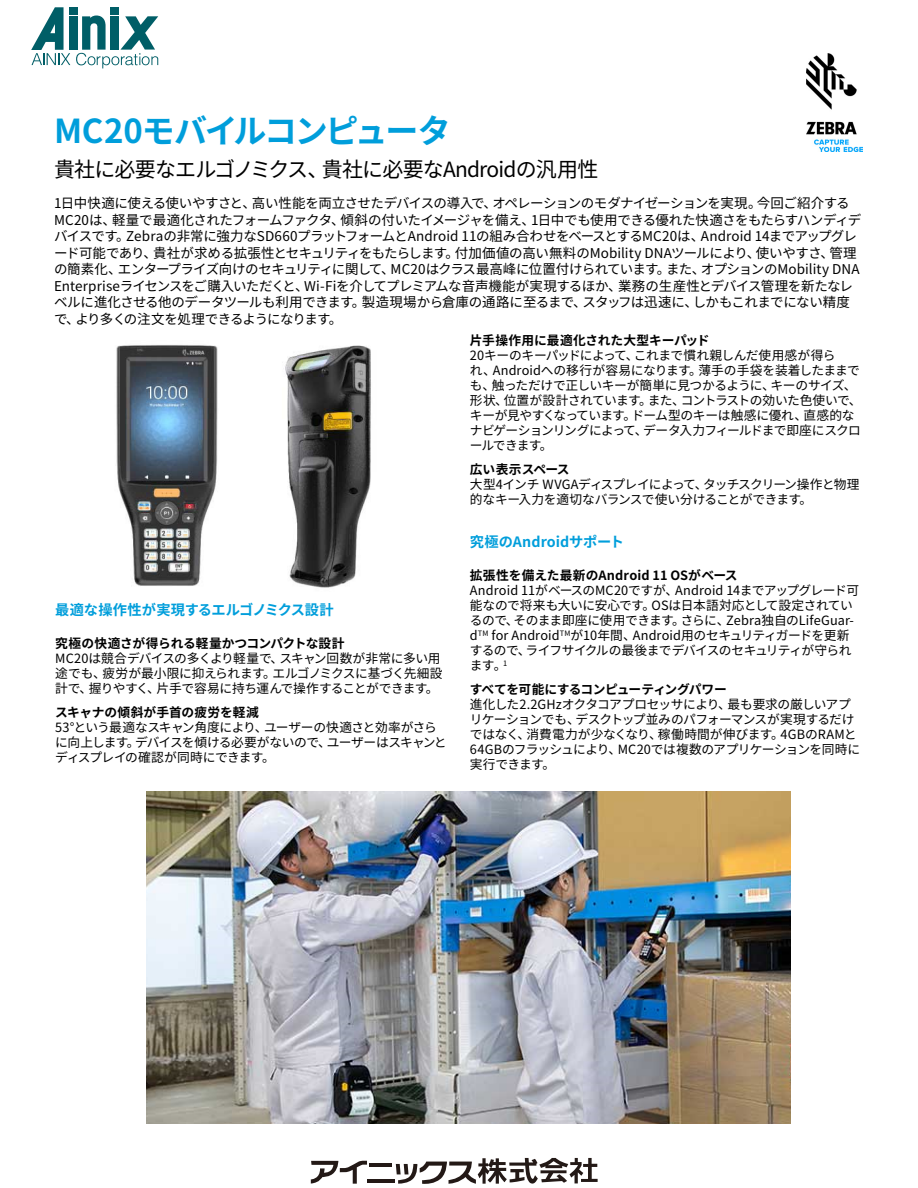
<style>
.page{position:relative;width:918px;height:1188px;background:#fff}
.page>*{position:absolute;margin:0;border:0;box-sizing:border-box;transform-origin:0 0}
.t1{font:700 33px "Noto Sans CJ Kjp";letter-spacing:-.07em;color:#009edb}
.t2{font:21px "Noto Sans CJ Kjp";letter-spacing:-.04em;color:#000}
.t3{font:700 14.25px "Noto Sans CJ Kjp";color:#009edb}
.t4{font:13.5px/16.5px "Noto Sans CJ Kjp";letter-spacing:-.03em;color:#000}
.t5{font:12.75px/15px "Noto Sans CJ Kjp";letter-spacing:-.03em;color:#000}
.t6{font:700 12.75px "Noto Sans CJ Kjp";letter-spacing:-.005em;color:#000}
.t7{font:700 12.75px "Noto Sans CJ Kjp";letter-spacing:-.045em;color:#000}
</style>
<div class="page">
<img style="left:806px;top:54px;width:56px;height:97px">
<img style="left:116px;top:345px;width:255px;height:243px">
<svg style="left:311px;top:1161px;width:56px;height:23px"></svg>
<hr style="left:370px;top:1163px;width:22px;height:4px;background:#231916">
<hr style="left:367px;top:1179px;width:28px;height:4px;background:#231916">
<svg style="left:396px;top:1158px;width:202px;height:26px"></svg>
<div style="left:69px;top:7px;width:8px;height:7px;background:#005e67"></div>
<div style="left:69px;top:16px;width:8px;height:34px;background:#005e67"></div>
<div style="left:110px;top:7px;width:9px;height:7px;background:#005e67"></div>
<svg style="left:31px;top:7px;width:39px;height:58px"></svg>
<svg style="left:76px;top:15px;width:82px;height:53px"></svg>
<img style="left:147px;top:791px;width:644px;height:333px">
<h1 class="t1" style="left:54px;top:112px;width:398px">MC20モバイルコンピュータ</h1>
<h2 class="t2" style="left:54px;top:158px;width:546px">貴社に必要なエルゴノミクス、貴社に必要なAndroidの汎用性</h2>
<p class="t4" style="left:54px;top:195px;width:809px">1日中快適に使える使いやすさと、高い性能を両立させたデバイスの導入で、オペレーションのモダナイゼーションを実現。今回ご紹介するMC20は、軽量で最適化されたフォームファクタ、傾斜の付いたイメージャを備え、1日中でも使用できる優れた快適さをもたらすハンディデバイスです。Zebraの非常に強力なSD660プラットフォームとAndroid 11の組み合わせをベースとするMC20は、Android 14までアップグレード可能であり、貴社が求める拡張性とセキュリティをもたらします。付加価値の高い無料のMobility DNAツールにより、使いやすさ、管理の簡素化、エンタープライズ向けのセキュリティに関して、MC20はクラス最高峰に位置付けられています。また、オプションのMobility DNA Enterpriseライセンスをご購入いただくと、Wi-Fiを介してプレミアムな音声機能が実現するほか、業務の生産性とデバイス管理を新たなレベルに進化させる他のデータツールも利用できます。製造現場から倉庫の通路に至るまで、スタッフは迅速に、しかもこれまでにない精度で、より多くの注文を処理できるようになります。</p>
<p class="t3" style="left:55px;top:602px;width:280px">最適な操作性が実現するエルゴノミクス設計</p>
<p class="t6" style="left:55px;top:636px;width:291px">究極の快適さが得られる軽量かつコンパクトな設計</p>
<p class="t5" style="left:55px;top:651px;width:389px">MC20は競合デバイスの多くより軽量で、スキャン回数が非常に多い用途でも、疲労が最小限に抑えられます。エルゴノミクスに基づく先細設計で、握りやすく、片手で容易に持ち運んで操作することができます。</p>
<p class="t6" style="left:55px;top:705px;width:205px">スキャナの傾斜が手首の疲労を軽減</p>
<p class="t5" style="left:55px;top:720px;width:393px">53°という最適なスキャン角度により、ユーザーの快適さと効率がさらに向上します。デバイスを傾ける必要がないので、ユーザーはスキャンとディスプレイの確認が同時にできます。</p>
<p class="t6" style="left:470px;top:333px;width:241px">片手操作用に最適化された大型キーパッド</p>
<p class="t5" style="left:470px;top:348px;width:393px">20キーのキーパッドによって、これまで慣れ親しんだ使用感が得ら<br>れ、Androidへの移行が容易になります。薄手の手袋を装着したままでも、触っただけで正しいキーが簡単に見つかるように、キーのサイズ、形状、位置が設計されています。また、コントラストの効いた色使いで、キーが見やすくなっています。ドーム型のキーは触感に優れ、直感的なナビゲーションリングによって、データ入力フィールドまで即座にスクロールできます。</p>
<p class="t6" style="left:470px;top:462px;width:101px">広い表示スペース</p>
<p class="t5" style="left:470px;top:477px;width:391px">大型4インチ WVGAディスプレイによって、タッチスクリーン操作と物理的なキー入力を適切なバランスで使い分けることができます。</p>
<p class="t3" style="left:470px;top:534px;width:156px">究極のAndroidサポート</p>
<p class="t6" style="left:470px;top:568px;width:269px">拡張性を備えた最新のAndroid 11 OSがベース</p>
<p class="t5" style="left:470px;top:583px;width:391px">Android 11がベースのMC20ですが、Android 14までアップグレード可能なので将来も大いに安心です。OSは日本語対応として設定されているので、そのまま即座に使用できます。さらに、Zebra独自のLifeGuar&shy;d<sup>TM</sup> for Android<sup>TM</sup>が10年間、Android用のセキュリティガードを更新するので、ライフサイクルの最後までデバイスのセキュリティが守られます。<sup>1</sup></p>
<p class="t7" style="left:470px;top:682px;width:258px">すべてを可能にするコンピューティングパワー</p>
<p class="t5" style="left:470px;top:697px;width:392px">進化した2.2GHzオクタコアプロセッサにより、最も要求の厳しいアプリケーションでも、デスクトップ並みのパフォーマンスが実現するだけではなく、消費電力が少なくなり、稼働時間が伸びます。4GBのRAMと64GBのフラッシュにより、MC20では複数のアプリケーションを同時に実行できます。</p>
</div>
